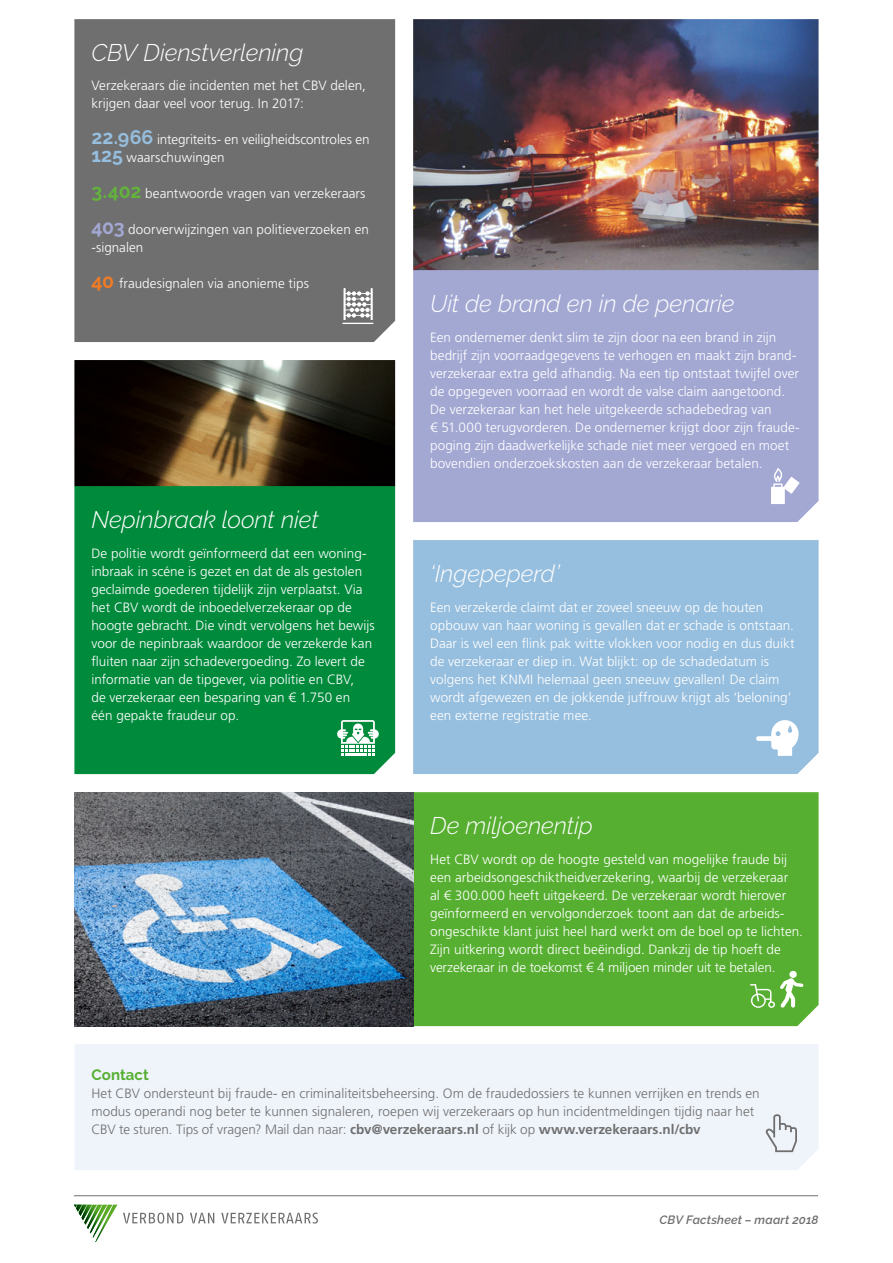
<style>
.page{position:relative;width:893px;height:1263px;background:#fff}
.page>*{position:absolute;margin:0;border:0;box-sizing:border-box;transform-origin:0 0}
.t1{font:italic 300 24px "Raleway";letter-spacing:-.005em;color:#fff}
.t2{font:700 15px "Raleway";letter-spacing:.005em;color:#56af31}
.t3{font:300 13.5px/18px "Frutiger LT Std";color:#fff}
.t4{font:300 13.5px/18px "Frutiger LT Std";color:#706f6f}
.t5{font:italic 600 12px "Raleway";letter-spacing:.015em;color:#706f6f}
.s1{font-family:"Raleway";font-weight:700;font-size:19.5px;color:#96bede}
.s2{font-family:"Raleway";font-weight:700;font-size:19.5px;color:#62b33b}
.s3{font-family:"Raleway";font-weight:700;font-size:19.5px;color:#a3a8d3}
.s4{font-family:"Raleway";font-weight:700;font-size:19.5px;color:#ef7b26}
.s5{font-weight:700}
</style>
<div class="page">
<img style="left:413px;top:19px;width:406px;height:251px">
<img style="left:74px;top:360px;width:321px;height:126px">
<svg style="left:74px;top:1205px;width:43px;height:37px"></svg>
<svg style="left:123px;top:1212px;width:60px;height:11px"></svg>
<svg style="left:190px;top:1213px;width:24px;height:10px"></svg>
<svg style="left:221px;top:1212px;width:97px;height:11px"></svg>
<hr style="left:74px;top:1195px;width:744px;height:1px;background:#706f6f">
<div style="left:74px;top:19px;width:321px;height:323px;background:#706f6f"></div>
<div style="left:74px;top:486px;width:321px;height:288px;background:#008a3c"></div>
<div style="left:413px;top:540px;width:406px;height:234px;background:#96bede"></div>
<div style="left:413px;top:270px;width:406px;height:252px;background:#a3a8d3"></div>
<div style="left:413px;top:792px;width:406px;height:234px;background:#56af31"></div>
<div style="left:75px;top:1044px;width:743px;height:126px;background:#eff4fb"></div>
<svg style="left:765px;top:1114px;width:32px;height:38px"></svg>
<img style="left:74px;top:792px;width:339px;height:234px">
<svg style="left:756px;top:720px;width:43px;height:36px"></svg>
<svg style="left:750px;top:971px;width:53px;height:37px"></svg>
<svg style="left:337px;top:720px;width:42px;height:36px"></svg>
<svg style="left:771px;top:468px;width:28px;height:36px"></svg>
<svg style="left:344px;top:288px;width:29px;height:32px"></svg>
<hr style="left:342px;top:323px;width:32px;height:1px;background:#fff">
<h1 class="t1" style="left:91px;top:39px;width:214px">CBV Dienstverlening</h1>
<p class="t3" style="left:91px;top:77px;width:276px">Verzekeraars die incidenten met het CBV delen, krijgen daar veel voor terug. In 2017:</p>
<p class="t3" style="left:91px;top:131px;width:280px"><span class="s1">22.966</span> integriteits- en veiligheidscontroles en<br><span class="s1">125</span> waarschuwingen</p>
<p class="t3" style="left:91px;top:185px;width:276px"><span class="s2">3.402</span> beantwoorde vragen van verzekeraars</p>
<p class="t3" style="left:91px;top:221px;width:279px"><span class="s3">403</span> doorverwijzingen van politieverzoeken en -signalen</p>
<p class="t3" style="left:91px;top:275px;width:219px"><span class="s4">40</span> fraudesignalen via anonieme tips</p>
<h1 class="t1" style="left:91px;top:506px;width:229px">Nepinbraak loont niet</h1>
<p class="t3" style="left:91px;top:545px;width:285px">De politie wordt geïnformeerd dat een woning&shy;inbraak in scéne is gezet en dat de als gestolen geclaimde goederen tijdelijk zijn verplaatst. Via het CBV wordt de inboedelverzekeraar op de hoogte gebracht. Die vindt vervolgens het bewijs voor de nepinbraak waardoor de verzekerde kan fluiten naar zijn schadevergoeding. Zo levert de informatie van de tipgever, via politie en CBV,<br>de verzekeraar een besparing van € 1.750 en één gepakte fraudeur op.</p>
<h1 class="t1" style="left:430px;top:290px;width:306px">Uit de brand en in de penarie</h1>
<p class="t3" style="left:430px;top:329px;width:371px">Een ondernemer denkt slim te zijn door na een brand in zijn bedrijf zijn voorraadgegevens te verhogen en maakt zijn brand&shy;verzekeraar extra geld afhandig. Na een tip ontstaat twijfel over de opgegeven voorraad en wordt de valse claim aangetoond.<br>De verzekeraar kan het hele uitgekeerde schadebedrag van<br>€ 51.000 terugvorderen. De ondernemer krijgt door zijn fraude&shy;poging zijn daadwerkelijke schade niet meer vergoed en moet bovendien onderzoekskosten aan de verzekeraar betalen.</p>
<h1 class="t1" style="left:430px;top:560px;width:131px">‘Ingepeperd’</h1>
<p class="t3" style="left:430px;top:599px;width:366px">Een verzekerde claimt dat er zoveel sneeuw op de houten opbouw van haar woning is gevallen dat er schade is ontstaan.<br>Daar is wel een flink pak witte vlokken voor nodig en dus duikt de verzekeraar er diep in. Wat blijkt: op de schadedatum is volgens het KNMI helemaal geen sneeuw gevallen! De claim wordt afgewezen en de jokkende juffrouw krijgt als ‘beloning’ een externe registratie mee.</p>
<h1 class="t1" style="left:430px;top:812px;width:164px">De miljoenentip</h1>
<p class="t3" style="left:430px;top:851px;width:374px">Het CBV wordt op de hoogte gesteld van mogelijke fraude bij een arbeidsongeschiktheidverzekering, waarbij de verzekeraar<br>al € 300.000 heeft uitgekeerd. De verzekeraar wordt hierover geïnformeerd en vervolgonderzoek toont aan dat de arbeids&shy;ongeschikte klant juist heel hard werkt om de boel op te lichten.<br>Zijn uitkering wordt direct beëindigd. Dankzij de tip hoeft de verzekeraar in de toekomst € 4 miljoen minder uit te betalen.</p>
<p class="t2" style="left:91px;top:1066px;width:59px">Contact</p>
<p class="t4" style="left:91px;top:1085px;width:670px">Het CBV ondersteunt bij fraude- en criminaliteitsbeheersing. Om de fraudedossiers te kunnen verrijken en trends en modus operandi nog beter te kunnen signaleren, roepen wij verzekeraars op hun incidentmeldingen tijdig naar het<br>CBV te sturen. Tips of vragen? Mail dan naar: <span class="s5">cbv@verzekeraars.nl</span> of kijk op <span class="s5">www.verzekeraars.nl/cbv</span></p>
<p class="t5" style="left:660px;top:1212px;width:160px">CBV Factsheet – maart 2018</p>
</div>
